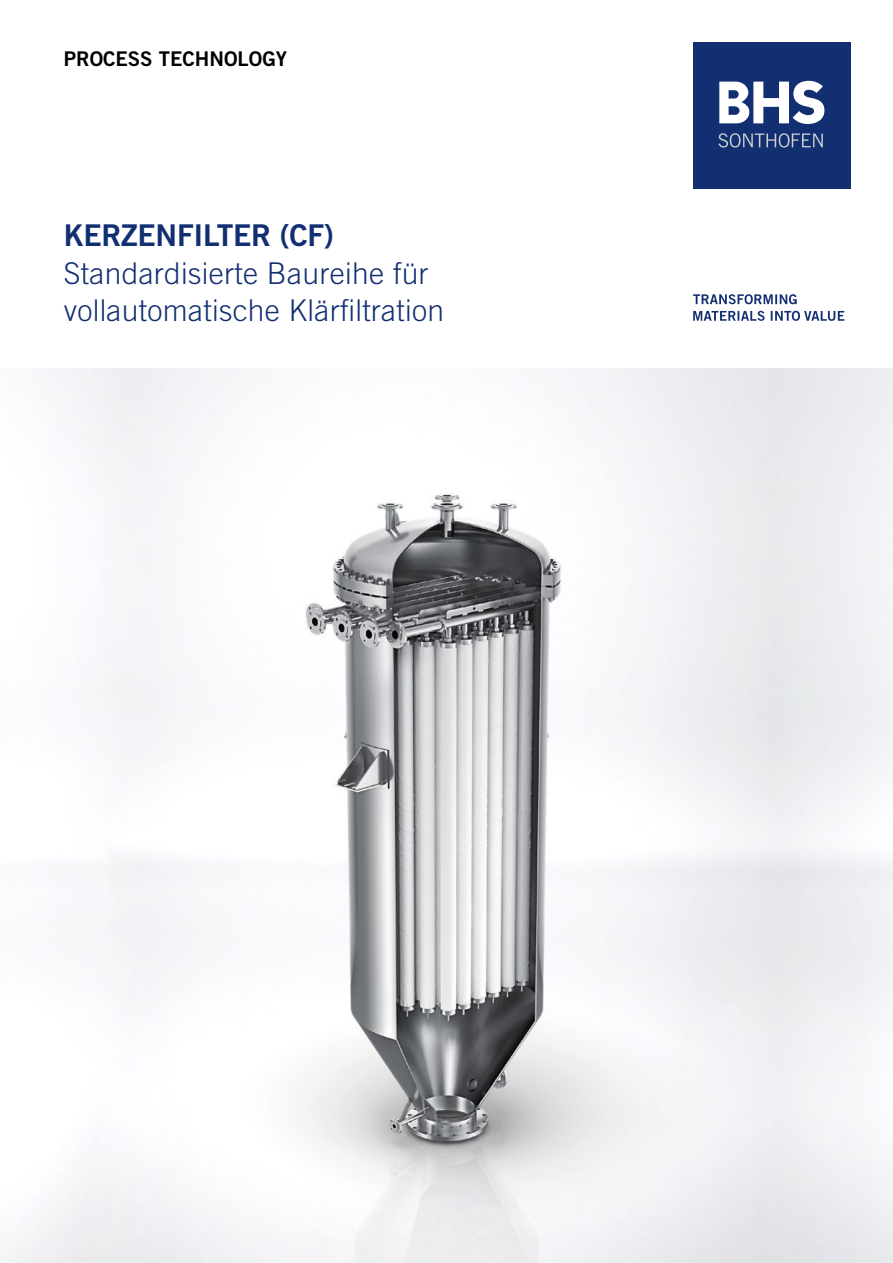
<style>
.page{position:relative;width:893px;height:1263px;background:#fff}
.page>*{position:absolute;margin:0;border:0;box-sizing:border-box;transform-origin:0 0}
.Head_20_22{font:300 30px "Trade Gothic LT Std";letter-spacing:.01em;color:#122f72}
.Head_20_22-2{font:30px "Trade Gothic LT Std Bd 2";letter-spacing:-.01em;color:#122f72}
.Rubrik_13_5_17{font:20.25px "Trade Gothic LT Std Bd 2";color:#000}
</style>
<div class="page">
<img style="left:0;top:368px;width:893px;height:895px">
<div style="left:693px;top:43px;width:157px;height:146px;background:#122f72"></div>
<svg style="left:718px;top:133px;width:105px;height:15px"></svg>
<svg style="left:719px;top:81px;width:105px;height:43px"></svg>
<svg style="left:693px;top:311px;width:151px;height:10px"></svg>
<svg style="left:693px;top:294px;width:104px;height:10px"></svg>
<p class="Rubrik_13_5_17" style="left:64px;top:46px;width:225px">PROCESS TECHNOLOGY</p>
<p class="Head_20_22-2" style="left:64px;top:217px;width:271px">KERZENFILTER (CF)</p>
<p class="Head_20_22" style="left:64px;top:255px;width:366px">Standardisierte Baureihe für</p>
<p class="Head_20_22" style="left:64px;top:292px;width:382px">vollautomatische Klärfiltration</p>
</div>
